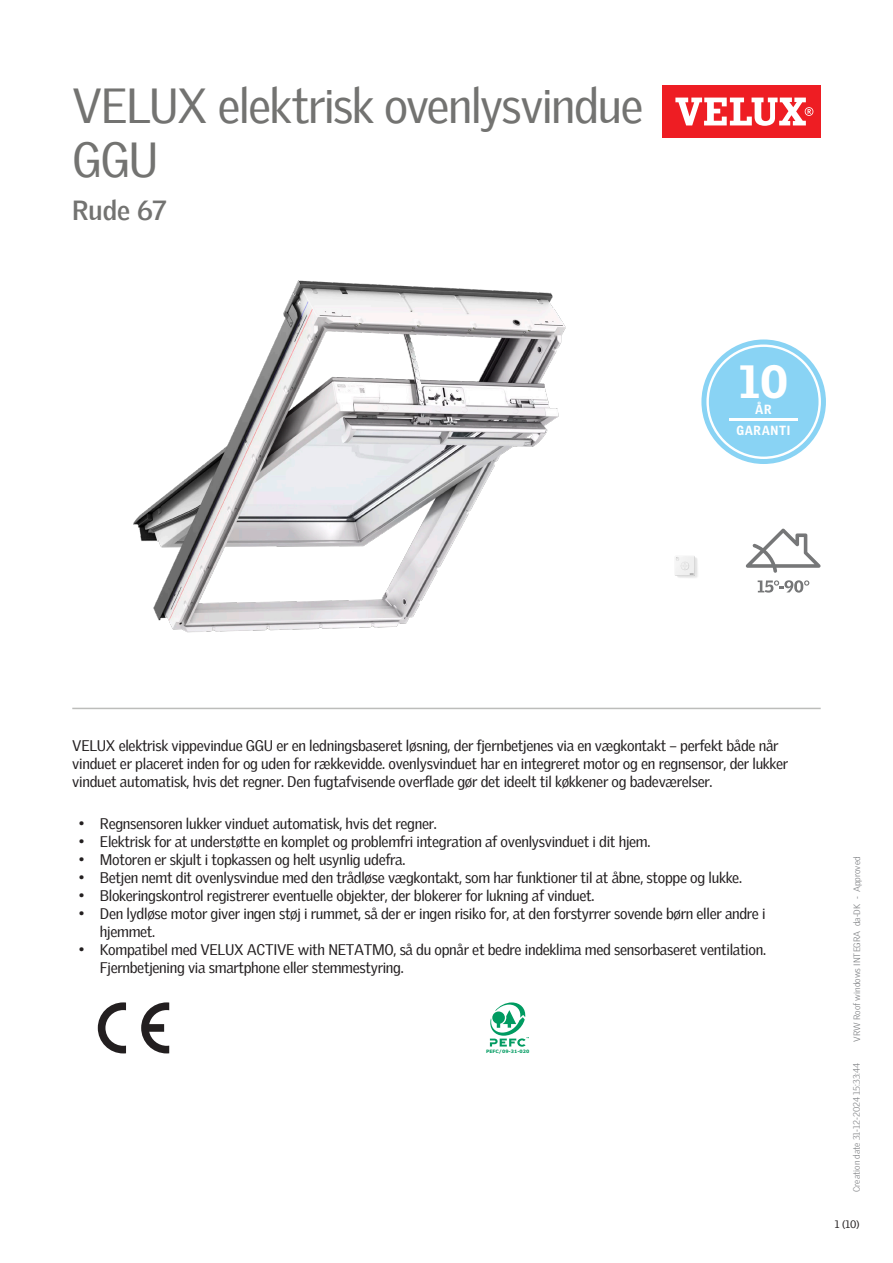
<style>
.page{position:relative;width:893px;height:1263px;background:#fff}
.page>*{position:absolute;margin:0;border:0;box-sizing:border-box;transform-origin:0 0}
.Headline{font:48px/54px "Velux Gothic";letter-spacing:-.035em;color:#737371}
.t1{font:900 45.3px "Velux Gothic";color:#fff}
.t2{font:700 27px "Velux Gothic";letter-spacing:-.005em;color:#737371}
.Body_Regular{font:15px/18px "Velux Gothic";letter-spacing:-.02em;color:#231f20}
.t3{font:900 12.9px "Velux Gothic";letter-spacing:.05em;color:#fff;scale:.93 1}
.t4{font:10.5px "Velux Gothic";color:#231f20}
.t5{font:300 9px "Velux Gothic";color:#7c7e81}
.t6{font:700 4.65px "Verdana";color:#009b61}
</style>
<div class="page">
<div style="left:662px;top:85px;width:159px;height:53px;background:#ee1d23"></div>
<svg style="left:675px;top:98px;width:138px;height:28px"></svg>
<hr style="left:72px;top:708px;width:749px;height:1px;background:#bcbdbb">
<svg style="left:746px;top:528px;width:75px;height:45px"></svg>
<svg style="left:758px;top:580px;width:51px;height:13px"></svg>
<img style="left:675px;top:556px;width:23px;height:22px">
<svg style="left:701px;top:339px;width:125px;height:125px"></svg>
<div style="left:709px;top:347px;width:109px;height:110px;background:#89d3f4;border-radius:50%"></div>
<hr style="left:729px;top:419px;width:69px;height:2px;background:#fff">
<svg style="left:141px;top:1002px;width:28px;height:51px"></svg>
<svg style="left:98px;top:1002px;width:28px;height:51px"></svg>
<svg style="left:490px;top:1002px;width:39px;height:45px"></svg>
<img style="left:133px;top:280px;width:433px;height:353px">
<p class="Headline" style="left:72px;top:74px;width:572px">VELUX elektrisk ovenlysvindue<br>GGU</p>
<p class="t2" style="left:72px;top:190px;width:96px">Rude 67</p>
<p class="t1" style="left:739px;top:353px;width:50px">10</p>
<p class="t3" style="left:736px;top:422px;width:60px">GARANTI</p>
<p class="t3" style="left:755px;top:401px;width:19px">ÅR</p>
<p class="Body_Regular" style="left:72px;top:735px;width:717px">VELUX elektrisk vippevindue GGU er en ledningsbaseret løsning, der fjernbetjenes via en vægkontakt – perfekt både når vinduet er placeret inden for og uden for rækkevidde. ovenlysvinduet har en integreret motor og en regnsensor, der lukker vinduet automatisk, hvis det regner. Den fugtafvisende overflade gør det ideelt til køkkener og badeværelser.</p>
<p class="Body_Regular" style="left:79px;top:814px;width:360px">• Regnsensoren lukker vinduet automatisk, hvis det regner.</p>
<p class="Body_Regular" style="left:79px;top:832px;width:573px">• Elektrisk for at understøtte en komplet og problemfri integration af ovenlysvinduet i dit hjem.</p>
<p class="Body_Regular" style="left:79px;top:850px;width:328px">• Motoren er skjult i topkassen og helt usynlig udefra.</p>
<p class="Body_Regular" style="left:79px;top:868px;width:665px">• Betjen nemt dit ovenlysvindue med den trådløse vægkontakt, som har funktioner til at åbne, stoppe og lukke.</p>
<p class="Body_Regular" style="left:79px;top:886px;width:517px">• Blokeringskontrol registrerer eventuelle objekter, der blokerer for lukning af vinduet.</p>
<p class="Body_Regular" style="left:100px;top:904px;width:667px;text-indent:-21px">• Den lydløse motor giver ingen støj i rummet, så der er ingen risiko for, at den forstyrrer sovende børn eller andre i hjemmet.</p>
<p class="Body_Regular" style="left:100px;top:940px;width:668px;text-indent:-21px">• Kompatibel med VELUX ACTIVE with NETATMO, så du opnår et bedre indeklima med sensorbaseret ventilation.<br>Fjernbetjening via smartphone eller stemmestyring.</p>
<p class="t6" style="left:486px;top:1048px;width:45px">PEFC/09-31-020</p>
<p class="t5" style="left:850px;top:1042px;width:187px;rotate:-90deg">VRW Roof windows INTEGRA da-DK - Approved</p>
<p class="t5" style="left:850px;top:1192px;width:131px;rotate:-90deg">Creation date 31-12-2024 15:33:44</p>
<p class="t4" style="left:835px;top:1216px;width:26px">1 (10)</p>
</div>
